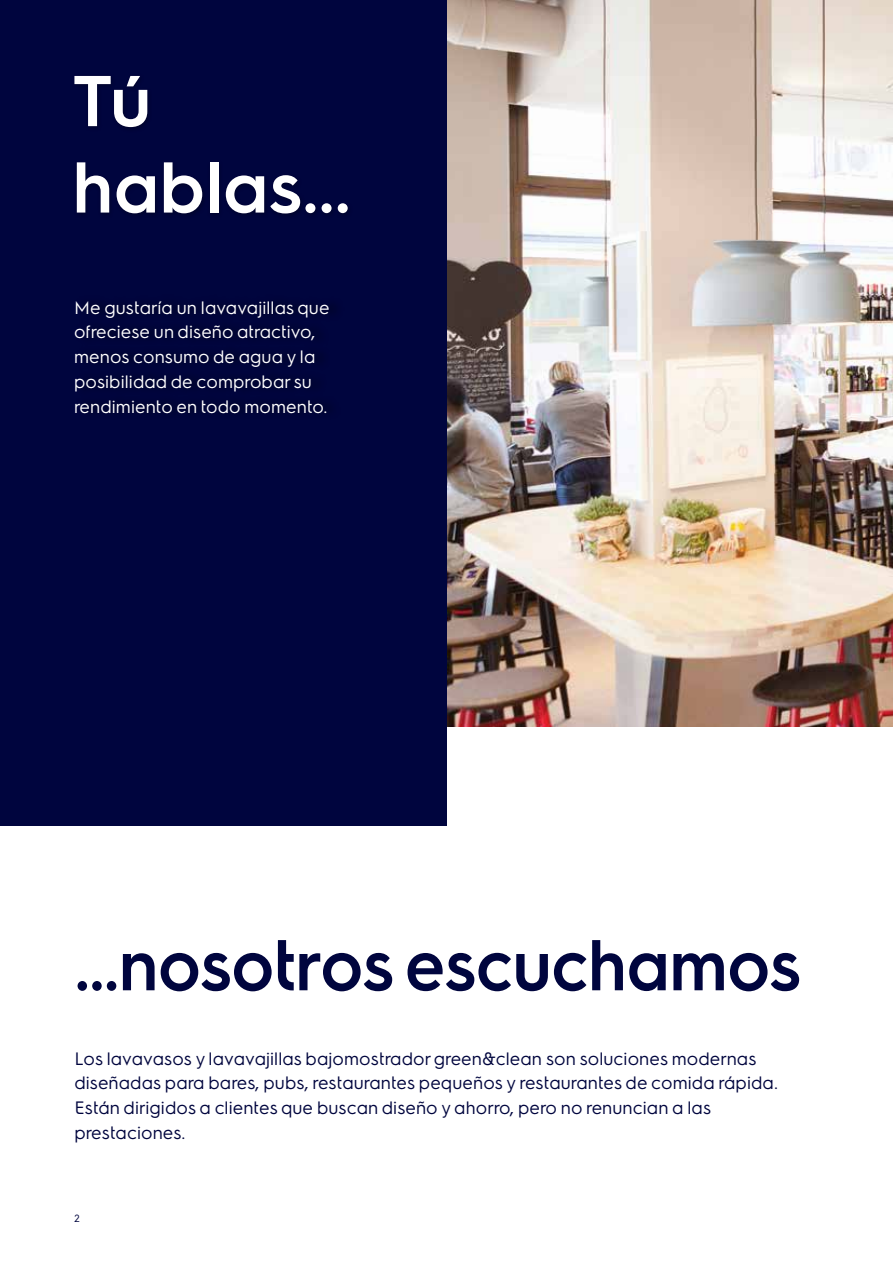
<style>
.page{position:relative;width:893px;height:1263px;background:#fff}
.page>*{position:absolute;margin:0;border:0;box-sizing:border-box;transform-origin:0 0}
.t1{font:600 72px "Electrolux Sans";letter-spacing:-.01em;color:#00053e;scale:.95 1}
.t2{font:600 72px/86.4px "Electrolux Sans";color:#fff}
.t3{font:18px/24.8px "Electrolux Sans";color:#00053e}
.t4{font:18px/24.8px "Electrolux Sans";color:#fff}
.t5{font:10.5px "Electrolux Sans";color:#00053e}
</style>
<div class="page">
<img style="left:446px;top:0;width:447px;height:726px">
<div style="left:0;top:0;width:446px;height:825px;background:#00053e"></div>
<div style="left:71px;top:73px;width:282px;height:146px;background:#000;opacity:.3"></div>
<div style="left:76px;top:293px;width:268px;height:127px;background:#00043a"></div>
<h1 class="t2" style="left:72px;top:53px;width:280px">Tú hablas...</h1>
<p class="t4" style="left:74px;top:294px;width:257px">Me gustaría un lavavajillas que ofreciese un diseño atractivo, menos consumo de agua y la posibilidad de comprobar su rendimiento en todo momento.</p>
<h1 class="t1" style="left:75px;top:914px;width:766px">...nosotros escuchamos</h1>
<p class="t3" style="left:75px;top:1045px;width:705px">Los lavavasos y lavavajillas bajomostrador green&amp;clean son soluciones modernas diseñadas para bares, pubs, restaurantes pequeños y restaurantes de comida rápida.<br>Están dirigidos a clientes que buscan diseño y ahorro, pero no renuncian a las prestaciones.</p>
<p class="t5" style="left:74px;top:1210px;width:7px">2</p>
</div>
